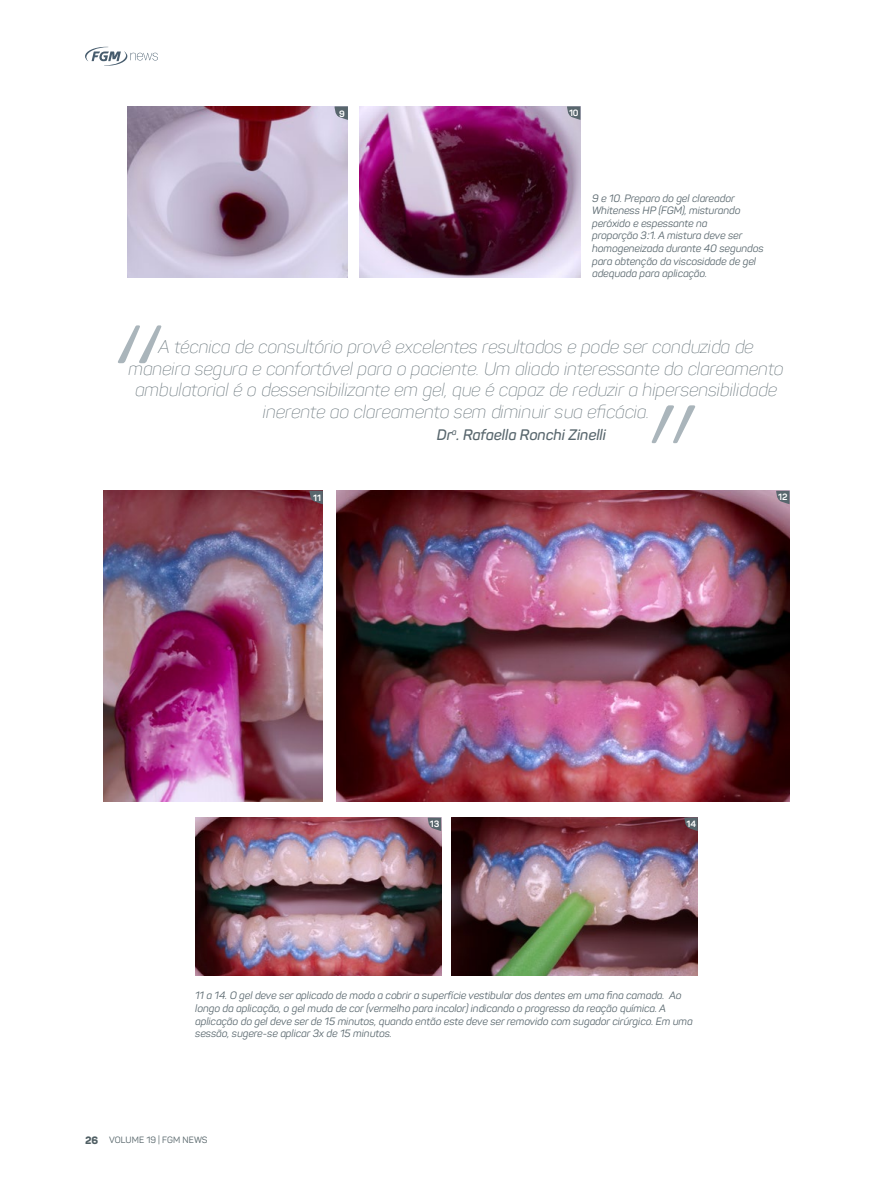
<style>
.page{position:relative;width:893px;height:1183px;background:#fff}
.page>*{position:absolute;margin:0;border:0;box-sizing:border-box;transform-origin:0 0}
.t1{font:italic 200 225px "Panton";color:#aab5bb}
.t2{font:italic 200 18px/21.6px "Panton";color:#58666d;text-align:center}
.t3{font:italic 600 15px "Panton";color:#58666d}
.t4{font:italic 10.5px/12.6px "Panton";color:#58666d}
.t5{font:9px "Panton";letter-spacing:.01em;color:#505f64}
.t6{font:700 9px "Panton";color:#fff}
.s1{font-family:"Arial"}
.s2{font-weight:800;font-size:10.5px}
</style>
<div class="page">
<svg style="left:85px;top:47px;width:73px;height:19px"></svg>
<img style="left:127px;top:106px;width:221px;height:171px">
<img style="left:360px;top:106px;width:220px;height:171px">
<svg style="left:334px;top:106px;width:14px;height:14px"></svg>
<svg style="left:567px;top:106px;width:13px;height:14px"></svg>
<img style="left:195px;top:817px;width:246px;height:158px">
<img style="left:452px;top:817px;width:246px;height:158px">
<img style="left:103px;top:490px;width:220px;height:311px">
<svg style="left:309px;top:490px;width:14px;height:14px"></svg>
<img style="left:336px;top:490px;width:454px;height:311px">
<svg style="left:776px;top:490px;width:14px;height:14px"></svg>
<svg style="left:427px;top:817px;width:14px;height:13px"></svg>
<svg style="left:684px;top:817px;width:14px;height:13px"></svg>
<p class="t6" style="left:339px;top:108px;width:7px">9</p>
<p class="t6" style="left:569px;top:107px;width:11px">10</p>
<p class="t4" style="left:592px;top:191px;width:173px">9 e 10. Preparo do gel clareador<br>Whiteness HP (FGM), misturando peróxido e espessante na<br>proporção 3<span class="s1">:</span>1. A mistura deve ser homogeneizada durante 40 segundos para obtenção da viscosidade de gel adequada para aplicação.</p>
<h1 class="t1" style="left:94px;top:270px;width:63px">“</h1>
<p class="t2" style="left:128px;top:336px;width:657px">A técnica de consultório provê excelentes resultados e pode ser conduzida de maneira segura e confortável para o paciente. Um aliado interessante do clareamento ambulatorial é o dessensibilizante em gel, que é capaz de reduzir a hipersensibilidade inerente ao clareamento sem diminuir sua eficácia.</p>
<h1 class="t1" style="left:719px;top:498px;width:63px;rotate:-180deg">“</h1>
<h3 class="t3" style="left:437px;top:425px;width:171px">Dr<sup>a</sup>. Rafaella Ronchi Zinelli</h3>
<p class="t6" style="left:313px;top:492px;width:9px">11</p>
<p class="t6" style="left:778px;top:491px;width:11px">12</p>
<p class="t6" style="left:430px;top:818px;width:11px">13</p>
<p class="t6" style="left:686px;top:818px;width:11px">14</p>
<p class="t4" style="left:195px;top:989px;width:499px">11 a 14. O gel deve ser aplicado de modo a cobrir a superfície vestibular dos dentes em uma fina camada. Ao longo da aplicação, o gel muda de cor (vermelho para incolor) indicando o progresso da reação química. A aplicação do gel deve ser de 15 minutos, quando então este deve ser removido com sugador cirúrgico. Em uma sessão, sugere-se aplicar 3x de 15 minutos.</p>
<p class="t5" style="left:85px;top:1133px;width:124px"><span class="s2">26</span> VOLUME 19 | FGM NEWS</p>
</div>
